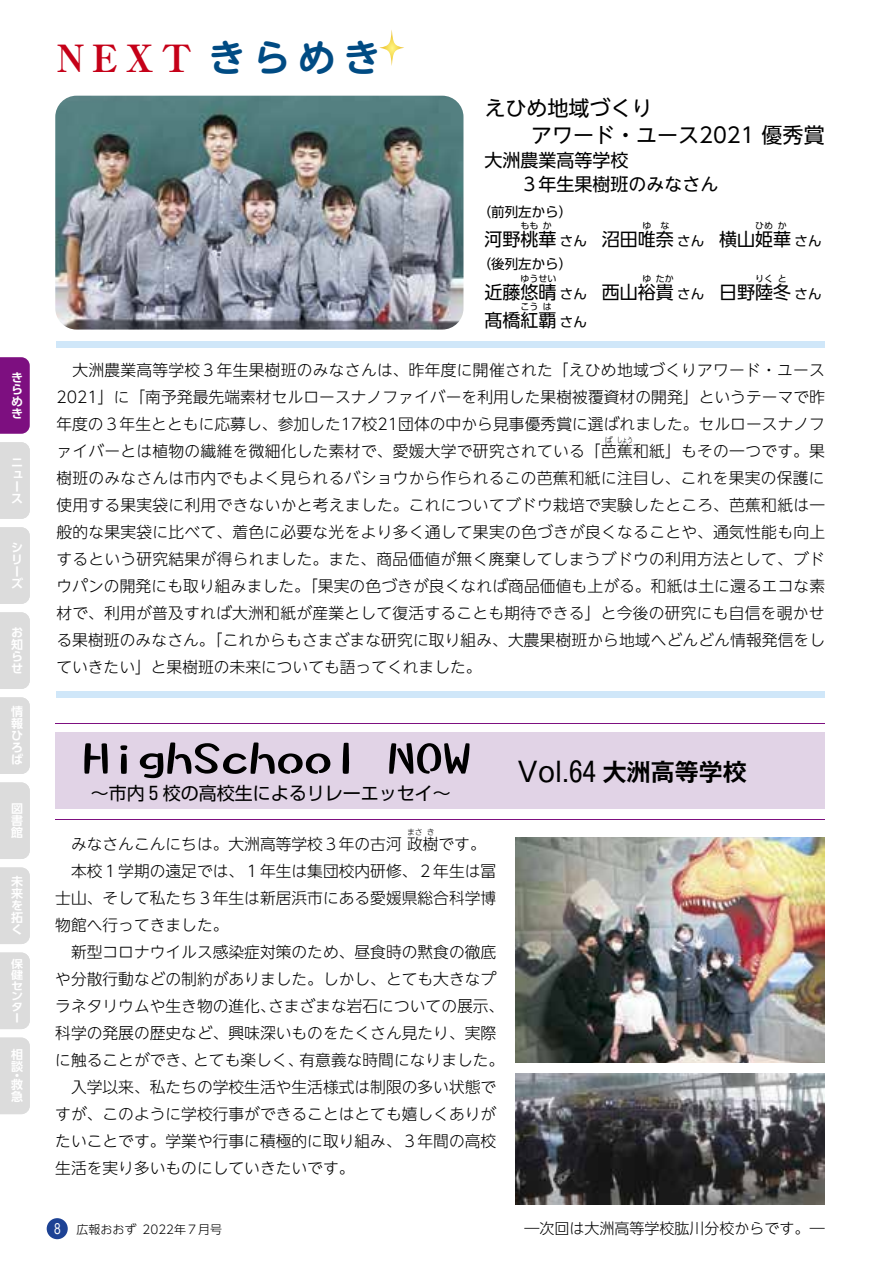
<style>
.page{position:relative;width:893px;height:1263px;background:#fff}
.page>*{position:absolute;margin:0;border:0;box-sizing:border-box;transform-origin:0 0}
.t1{font:700 expanded 37.5px "Ryumin Pr 5";color:#c50018}
.t2{font:27px "Gothic MB101 Pr 5";color:#000}
.t3{font:21px/27px "UD Shin Go NT Pr 6 N";color:#000}
.t4{font:18px "UD Shin Go Pr 6 N";color:#000}
.t5{font:18px/24px "UD Shin Go NT Pr 6 N";color:#000}
.t6{font:18px "Shin Go Pr 5";color:#000}
.t7{font:300 15.75px/27px "UD Shin Go NT Pr 6 N";color:#000;text-align:justify}
.t8{font:300 15px "UD Shin Go NT Pr 6 N";color:#000}
.t9{font:13.5px "UD Shin Go Pr 6 N";color:#000}
.t10{font:700 12px/12px "UD Shin Go Pr 6 N De";color:#fff;text-align:justify}
.t11{font:300 12px "UD Shin Go NT Pr 6 N";color:#000}
.t12{font:700 10.8px/10.8px "UD Shin Go Pr 6 N De";color:#fff;text-align:justify;scale:1.11 1}
.t13{font:9px "UD Shin Go Pr 6 N";color:#000}
.t14{font:300 7.8px "UD Shin Go NT Pr 6 N";color:#000}
.t15{font:300 7.8px "UD Shin Go NT Pr 6 N";color:#000;scale:.67 1}
.s1{font-family:"UD Shin M Go Pr 6 N De";font-stretch:normal;color:#004b83}
.s2{font-size:13.5px}
.s3{font-family:"Shin M Go Pro";font-weight:400;font-size:13.5px;color:#fff}
.s4{font-family:"Gothic MB101 Pr 5 De";font-weight:700;font-size:24px}
</style>
<div class="page">
<div style="left:56px;top:341px;width:769px;height:6px;background:#d0e7f9"></div>
<div style="left:56px;top:691px;width:769px;height:6px;background:#d0e7f9"></div>
<svg style="left:379px;top:30px;width:25px;height:36px"></svg>
<img style="left:55px;top:96px;width:408px;height:234px">
<div style="left:55px;top:732px;width:770px;height:77px;background:#e1d3e6"></div>
<hr style="left:55px;top:819px;width:770px;height:1px;background:#7d0f80">
<hr style="left:55px;top:723px;width:770px;height:1px;background:#7d0f80">
<svg style="left:84px;top:742px;width:385px;height:36px"></svg>
<img style="left:515px;top:837px;width:310px;height:225px">
<img style="left:515px;top:1073px;width:310px;height:131px">
<div style="left:47px;top:1218px;width:21px;height:21px;background:#1d4294;border-radius:50%"></div>
<div style="left:0;top:357px;width:30px;height:77px;background:#7d0f80"></div>
<div style="left:0;top:442px;width:30px;height:77px;background:#dcdcdc"></div>
<div style="left:0;top:527px;width:30px;height:77px;background:#dcdcdc"></div>
<div style="left:0;top:612px;width:30px;height:77px;background:#dcdcdc"></div>
<div style="left:0;top:697px;width:30px;height:77px;background:#dcdcdc"></div>
<div style="left:0;top:782px;width:30px;height:77px;background:#dcdcdc"></div>
<div style="left:0;top:867px;width:30px;height:77px;background:#dcdcdc"></div>
<div style="left:0;top:952px;width:30px;height:77px;background:#dcdcdc"></div>
<div style="left:0;top:1037px;width:30px;height:77px;background:#dcdcdc"></div>
<p class="t10" style="left:11px;top:371px;width:13px">きらめき</p>
<p class="t10" style="left:11px;top:456px;width:13px;text-align:left">ニュース</p>
<p class="t10" style="left:11px;top:541px;width:14px;text-align:left">シリーズ</p>
<p class="t10" style="left:11px;top:626px;width:13px">お知らせ</p>
<p class="t10" style="left:11px;top:705px;width:14px">情報ひろば</p>
<p class="t10" style="left:11px;top:802px;width:13px">図書館</p>
<p class="t10" style="left:11px;top:875px;width:13px">未来を拓く</p>
<p class="t12" style="left:11px;top:958px;width:12px">保健センター</p>
<p class="t10" style="left:11px;top:1048px;width:13px">相談</p>
<p class="t10" style="left:11px;top:1071px;width:13px;line-height:9px">・救</p>
<p class="t10" style="left:11px;top:1090px;width:13px">急</p>
<p class="t10" style="left:11px;top:802px;width:13px">来を拓</p>
<p class="t10" style="left:11px;top:887px;width:13px">図書館</p>
<h1 class="t1" style="left:56px;top:28px;width:326px">NEXT <span class="s1">きらめき</span></h1>
<h3 class="t3" style="left:531px;top:93px;width:295px;text-indent:-47px">えひめ地域づくり<br>アワード・ユース2021 優秀賞</h3>
<p class="t5" style="left:484px;top:148px;width:235px">大洲農業高等学校<br>　　３年生果樹班のみなさん</p>
<p class="t9" style="left:478px;top:201px;width:96px">（前列左から）</p>
<p class="t4" style="left:484px;top:225px;width:308px">河野桃華<span class="s2">さん</span> 沼田唯奈<span class="s2">さん</span> 横山姫華</p>
<p class="t13" style="left:520px;top:219px;width:19px">もも</p>
<p class="t13" style="left:543px;top:219px;width:10px">か</p>
<p class="t13" style="left:642px;top:219px;width:10px">ゆ</p>
<p class="t13" style="left:660px;top:219px;width:10px">な</p>
<p class="t13" style="left:755px;top:219px;width:20px">ひめ</p>
<p class="t13" style="left:778px;top:219px;width:10px">か</p>
<p class="t9" style="left:795px;top:230px;width:28px">さん</p>
<p class="t9" style="left:478px;top:253px;width:96px">（後列左から）</p>
<p class="t4" style="left:484px;top:277px;width:308px">近藤悠晴<span class="s2">さん</span> 西山裕貴<span class="s2">さん</span> 日野陸冬</p>
<p class="t13" style="left:520px;top:271px;width:37px">ゆうせい</p>
<p class="t13" style="left:642px;top:271px;width:10px">ゆ</p>
<p class="t13" style="left:656px;top:271px;width:19px">たか</p>
<p class="t13" style="left:755px;top:271px;width:20px">りく</p>
<p class="t13" style="left:778px;top:271px;width:10px">と</p>
<p class="t9" style="left:795px;top:283px;width:28px">さん</p>
<p class="t13" style="left:520px;top:300px;width:19px">こう</p>
<p class="t13" style="left:543px;top:300px;width:10px">は</p>
<p class="t4" style="left:484px;top:306px;width:73px">髙橋紅覇</p>
<p class="t9" style="left:560px;top:311px;width:28px">さん</p>
<p class="t7" style="left:56px;top:356px;width:770px">　大洲農業高等学校３年生果樹班のみなさんは、昨年度に開催された「えひめ地域づくりアワード・ユース2021」に「南予発最先端素材セルロースナノファイバーを利用した果樹被覆資材の開発」というテーマで昨年度の３年生とともに応募し、参加した17校21団体の中から見事優秀賞に選ばれました。セルロースナノファイバーとは植物の繊維を微細化した素材で、愛媛大学で研究されている「芭蕉和紙」もその一つです。果</p>
<p class="t14" style="left:605px;top:433px;width:9px">ば</p>
<p class="t15" style="left:617px;top:433px;width:25px">しょう</p>
<p class="t7" style="left:56px;top:464px;width:770px">樹班のみなさんは市内でもよく見られるバショウから作られるこの芭蕉和紙に注目し、これを果実の保護に使用する果実袋に利用できないかと考えました。これについてブドウ栽培で実験したところ、芭蕉和紙は一般的な果実袋に比べて、着色に必要な光をより多く通して果実の色づきが良くなることや、通気性能も向上するという研究結果が得られました。また、商品価値が無く廃棄してしまうブドウの利用方法として、ブドウパンの開発にも取り組みました。「果実の色づきが良くなれば商品価値も上がる。和紙は土に還るエコな素材で、利用が普及すれば大洲和紙が産業として復活することも期待できる」と今後の研究にも自信を覗かせる果樹班のみなさん。「これからもさまざまな研究に取り組み、大農果樹班から地域へどんどん情報発信をしていきたい」と果樹班の未来についても語ってくれました。</p>
<p class="t6" style="left:91px;top:778px;width:361px">～市内 5 校の高校生によるリレーエッセイ～</p>
<p class="t14" style="left:407px;top:826px;width:17px">まさ</p>
<p class="t14" style="left:427px;top:826px;width:9px">き</p>
<p class="t7" style="left:55px;top:857px;width:451px;text-align:left">　本校１学期の遠足では、１年生は集団校内研修、２年生は冨士山、そして私たち３年生は新居浜市にある愛媛県総合科学博物館へ行ってきました。<br>　新型コロナウイルス感染症対策のため、昼食時の黙食の徹底や分散行動などの制約がありました。しかし、とても大きなプラネタリウムや生き物の進化、さまざまな岩石についての展示、科学の発展の歴史など、興味深いものをたくさん見たり、実際に触ることができ、とても楽しく、有意義な時間になりました。　入学以来、私たちの学校生活や生活様式は制限の多い状態ですが、このように学校行事ができることはとても嬉しくありがたいことです。学業や行事に積極的に取り組み、３年間の高校生活を実り多いものにしていきたいです。</p>
<p class="t7" style="left:55px;top:830px;width:432px">　みなさんこんにちは。大洲高等学校３年の古河 政樹です。</p>
<p class="t11" style="left:54px;top:1219px;width:170px"><span class="s3">8</span> 広報おおず 2022年７月号</p>
<h2 class="t2" style="left:518px;top:749px;width:231px">Vol.64 <span class="s4">大洲高等学校</span></h2>
<p class="t8" style="left:525px;top:1216px;width:302px">―次回は大洲高等学校肱川分校からです。―</p>
</div>
